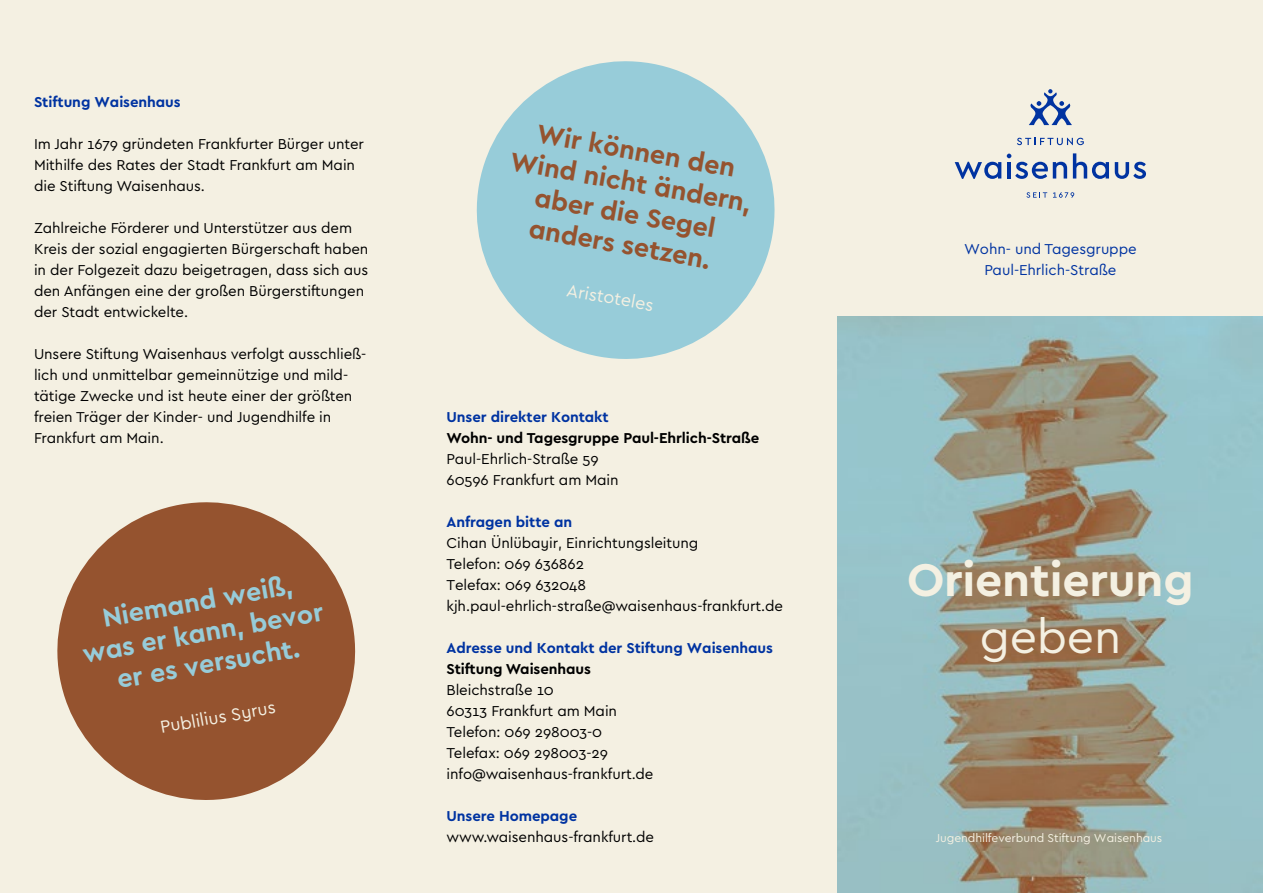
<style>
.page{position:relative;width:1263px;height:893px;background:#f4f0e2}
.page>*{position:absolute;margin:0;border:0;box-sizing:border-box;transform-origin:0 0}
.t1{font:700 48px "Cera PRO";letter-spacing:-.005em;color:#f4f0e2}
.t2{font:48px "Cera PRO";letter-spacing:-.005em;color:#f4f0e2}
.t3{font:700 27px/31.5px "Cera PRO";color:#95532f;text-align:center}
.t4{font:700 27px/31.5px "Cera PRO";color:#97ccd9;text-align:center}
.t5{font:18px "Cera PRO";color:#f4f0e2}
.t6{font:15px/21px "Cera PRO";letter-spacing:-.005em;color:#000}
.t7{font:700 15px "Cera PRO";letter-spacing:-.005em;color:#0033a1}
.t8{font:700 15px "Cera PRO";letter-spacing:-.005em;color:#000}
.t9{font:15px/21px "Cera PRO";letter-spacing:-.005em;color:#0033a1;text-align:center}
.t10{font:12px "Cera PRO";letter-spacing:-.005em;color:#f4f0e2}
</style>
<div class="page">
<img style="left:838px;top:317px;width:425px;height:576px">
<svg style="left:1026px;top:192px;width:21px;height:6px"></svg>
<svg style="left:1053px;top:192px;width:21px;height:6px"></svg>
<svg style="left:955px;top:162px;width:46px;height:17px"></svg>
<svg style="left:1073px;top:153px;width:36px;height:26px"></svg>
<svg style="left:1115px;top:162px;width:31px;height:17px"></svg>
<svg style="left:1007px;top:154px;width:60px;height:25px"></svg>
<svg style="left:1017px;top:138px;width:67px;height:7px"></svg>
<svg style="left:1029px;top:89px;width:43px;height:36px"></svg>
<svg style="left:476px;top:61px;width:299px;height:298px;fill:#97ccd9"></svg>
<svg style="left:57px;top:502px;width:299px;height:298px;fill:#95532f"></svg>
<p class="t7" style="left:34px;top:92px;width:148px">Stiftung Waisenhaus</p>
<p class="t6" style="left:34px;top:133px;width:331px">Im Jahr 1679 gründeten Frankfurter Bürger unter<br>Mithilfe des Rates der Stadt Frankfurt am Main die Stiftung Waisenhaus.</p>
<p class="t6" style="left:34px;top:217px;width:336px">Zahlreiche Förderer und Unterstützer aus dem Kreis der sozial engagierten Bürgerschaft haben in der Folgezeit dazu beigetragen, dass sich aus den Anfängen eine der großen Bürgerstiftungen der Stadt entwickelte.</p>
<p class="t6" style="left:34px;top:343px;width:334px">Unsere Stiftung Waisenhaus verfolgt ausschließ&shy;lich und unmittelbar gemeinnützige und mild&shy;tätige Zwecke und ist heute einer der größten freien Träger der Kinder- und Jugendhilfe in Frankfurt am Main.</p>
<h2 class="t4" style="left:74px;top:606px;width:245px;rotate:-10deg">Niemand weiß, was er kann, bevor er es versucht.</h2>
<p class="t5" style="left:158px;top:715px;width:118px;rotate:-10deg">Publilius Syrus</p>
<h2 class="t3" style="left:519px;top:113px;width:246px;rotate:10deg">Wir können den<br>Wind nicht ändern, aber die Segel anders setzen.</h2>
<p class="t5" style="left:569px;top:278px;width:90px;rotate:10deg">Aristoteles</p>
<p class="t7" style="left:446px;top:407px;width:164px">Unser direkter Kontakt</p>
<p class="t8" style="left:446px;top:428px;width:314px">Wohn- und Tagesgruppe Paul-Ehrlich-Straße</p>
<p class="t6" style="left:446px;top:448px;width:174px">Paul-Ehrlich-Straße 59<br>60596 Frankfurt am Main</p>
<p class="t7" style="left:446px;top:512px;width:127px">Anfragen bitte an</p>
<p class="t6" style="left:446px;top:532px;width:338px">Cihan Ünlübayir, Einrichtungsleitung<br>Telefon: 069 636862<br>Telefax: 069 632048 kjh.paul-ehrlich-straße@waisenhaus-frankfurt.de</p>
<p class="t7" style="left:446px;top:638px;width:328px">Adresse und Kontakt der Stiftung Waisenhaus</p>
<p class="t8" style="left:446px;top:659px;width:146px">Stiftung Waisenhaus</p>
<p class="t6" style="left:446px;top:679px;width:208px">Bleichstraße 10<br>60313 Frankfurt am Main<br>Telefon: 069 298003-0<br>Telefax: 069 298003-29 info@waisenhaus-frankfurt.de</p>
<p class="t7" style="left:446px;top:806px;width:132px">Unsere Homepage</p>
<p class="t6" style="left:446px;top:826px;width:209px">www.waisenhaus-frankfurt.de</p>
<p class="t9" style="left:964px;top:238px;width:174px">Wohn- und Tagesgruppe<br>Paul-Ehrlich-Straße</p>
<h1 class="t1" style="left:907px;top:547px;width:288px">Orientierung</h1>
<h1 class="t2" style="left:979px;top:605px;width:143px">geben</h1>
<p class="t10" style="left:936px;top:830px;width:228px">Jugendhilfeverbund Stiftung Waisenhaus</p>
</div>
